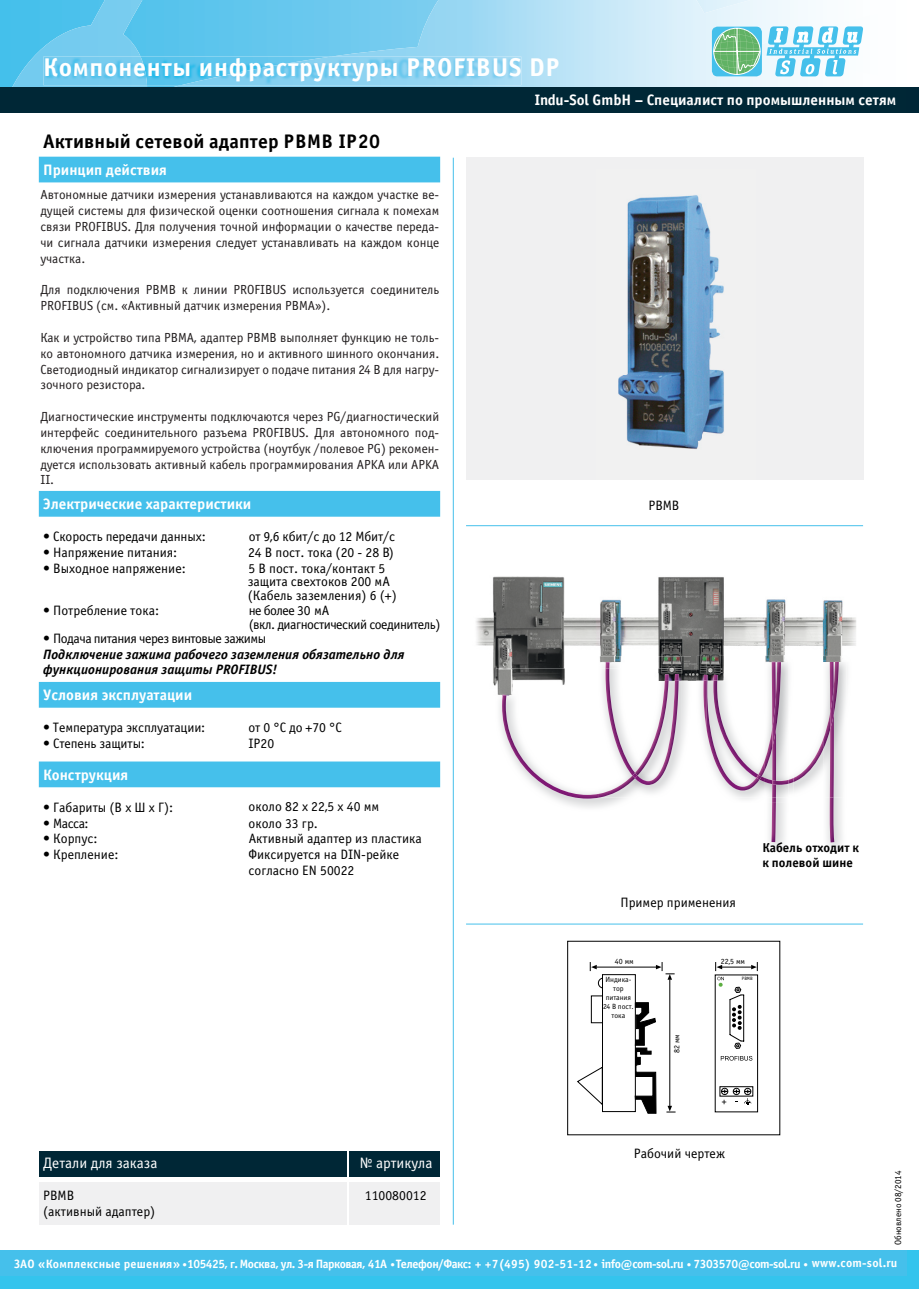
<style>
.page{position:relative;width:919px;height:1289px;background:#fff}
.page>*{position:absolute;margin:0;border:0;box-sizing:border-box;transform-origin:0 0}
.t1{font:25.8px "Officina Sans Bold C";letter-spacing:.03em;color:#fff}
.t2{font:19.65px "Officina Sans Bold C";letter-spacing:.005em;color:#000}
.t3{font:15.15px "Officina Sans Bold C";color:#fff}
.t4{font:15.15px "Officina Sans Book C";color:#fff}
.t5{font:13.65px/15.9px "Officina Sans Book C";color:#000}
.t6{font:italic 13.65px/15.8px "Officina Sans Bold C";color:#000}
.t7{font:13.65px "Officina Sans Book C";letter-spacing:-.035em;color:#000}
.t8{font:13.2px/15.9px "Officina Sans Book C";color:#231f20;text-align:justify}
.t9{font:12.9px/15.5px "Officina Sans Bold C";color:#000}
.t10{font:12.15px "Officina Sans Bold C";letter-spacing:-.035em;color:#fff}
.t11{font:9.15px "Officina Sans Book C";color:#000}
.t12{font:7.95px "Officina Sans Book C";color:#000}
.t13{font:7.65px/9.1px "Officina Sans Book C";color:#000;text-align:center}
.t14{font:4.8px "Officina Sans Book C";color:#000}
.s1{font-family:"Officina Sans Book C";font-style:normal}
.s2{font-size:9.15px}
</style>
<div class="page">
<div style="left:0;top:1250px;width:918px;height:38px;background:#34c4ed"></div>
<img style="left:8px;top:0;width:834px;height:87px">
<div style="left:0;top:87px;width:906px;height:26px;background:#002736"></div>
<div style="left:711px;top:27px;width:50px;height:49px;background:#45c0eb;border-radius:6px"></div>
<svg style="left:766px;top:25px;width:97px;height:51px"></svg>
<svg style="left:713px;top:28px;width:47px;height:47px"></svg>
<div style="left:0;top:1250px;width:906px;height:26px;background:#45c0eb"></div>
<hr style="left:453px;top:158px;width:1px;height:1066px;background:#45c0eb">
<hr style="left:466px;top:923px;width:397px;height:1px;background:#45c0eb">
<hr style="left:466px;top:525px;width:397px;height:1px;background:#45c0eb">
<div style="left:466px;top:157px;width:397px;height:322px;background:#f0f0f1"></div>
<div style="left:39px;top:1151px;width:307px;height:26px;background:#002736"></div>
<div style="left:349px;top:1151px;width:91px;height:26px;background:#002736"></div>
<div style="left:39px;top:1181px;width:307px;height:43px;background:#f0f0f1"></div>
<div style="left:349px;top:1181px;width:91px;height:43px;background:#f0f0f1"></div>
<div style="left:39px;top:157px;width:401px;height:25px;background:#45c0eb"></div>
<div style="left:39px;top:491px;width:401px;height:25px;background:#45c0eb"></div>
<div style="left:39px;top:682px;width:401px;height:25px;background:#45c0eb"></div>
<div style="left:39px;top:761px;width:401px;height:26px;background:#45c0eb"></div>
<svg style="left:577px;top:962px;width:181px;height:151px"></svg>
<img style="left:476px;top:576px;width:188px;height:110px">
<img style="left:664px;top:577px;width:192px;height:103px">
<img style="left:499px;top:668px;width:126px;height:140px">
<img style="left:495px;top:668px;width:101px;height:27px">
<img style="left:502px;top:695px;width:97px;height:103px">
<img style="left:681px;top:680px;width:10px;height:70px">
<img style="left:599px;top:656px;width:92px;height:24px">
<img style="left:599px;top:668px;width:82px;height:94px">
<img style="left:678px;top:668px;width:3px;height:13px">
<img style="left:599px;top:681px;width:68px;height:116px">
<svg style="left:605px;top:662px;width:4px;height:6px"></svg>
<img style="left:605px;top:668px;width:73px;height:117px">
<svg style="left:674px;top:674px;width:4px;height:6px"></svg>
<svg style="left:632px;top:772px;width:5px;height:6px"></svg>
<img style="left:793px;top:656px;width:58px;height:136px">
<img style="left:793px;top:739px;width:30px;height:43px">
<img style="left:788px;top:662px;width:5px;height:38px">
<svg style="left:788px;top:656px;width:5px;height:6px"></svg>
<img style="left:776px;top:784px;width:17px;height:13px">
<img style="left:696px;top:656px;width:57px;height:144px">
<img style="left:706px;top:656px;width:58px;height:24px">
<img style="left:706px;top:784px;width:58px;height:13px">
<svg style="left:713px;top:674px;width:4px;height:6px"></svg>
<img style="left:703px;top:680px;width:3px;height:50px">
<img style="left:706px;top:680px;width:53px;height:110px">
<svg style="left:703px;top:674px;width:4px;height:6px"></svg>
<img style="left:758px;top:759px;width:6px;height:15px">
<img style="left:769px;top:802px;width:16px;height:46px">
<img style="left:764px;top:656px;width:24px;height:118px">
<img style="left:764px;top:770px;width:8px;height:27px">
<img style="left:771px;top:662px;width:9px;height:67px">
<img style="left:764px;top:728px;width:8px;height:42px">
<img style="left:771px;top:802px;width:4px;height:40px">
<svg style="left:769px;top:797px;width:16px;height:5px"></svg>
<img style="left:772px;top:747px;width:4px;height:50px">
<svg style="left:756px;top:774px;width:37px;height:10px"></svg>
<img style="left:772px;top:697px;width:4px;height:50px">
<img style="left:823px;top:656px;width:23px;height:193px">
<img style="left:823px;top:662px;width:15px;height:87px">
<img style="left:829px;top:663px;width:5px;height:179px">
<img style="left:830px;top:686px;width:3px;height:43px">
<svg style="left:829px;top:661px;width:9px;height:2px"></svg>
<img style="left:597px;top:195px;width:158px;height:285px">
<img style="left:43px;top:56px;width:478px;height:29px">
<div style="left:906px;top:87px;width:12px;height:26px;background:#002636"></div>
<p class="t1" style="left:43px;top:53px;width:518px">Компоненты инфраструктуры PROFIBUS DP</p>
<p class="t2" style="left:43px;top:130px;width:338px">Активный сетевой адаптер PBMB IP20</p>
<p class="t3" style="left:43px;top:161px;width:125px">Принцип действия</p>
<p class="t8" style="left:40px;top:187px;width:400px">Автономные датчики измерения устанавливаются на каждом участке ве&shy;дущей системы для физической оценки соотношения сигнала к помехам связи PROFIBUS. Для получения точной информации о качестве переда&shy;чи сигнала датчики измерения следует устанавливать на каждом конце участка.</p>
<p class="t8" style="left:40px;top:282px;width:400px">Для подключения PBMB к линии PROFIBUS используется соединитель<br>PROFIBUS (см. «Активный датчик измерения PBMA»).</p>
<p class="t8" style="left:40px;top:330px;width:400px">Как и устройство типа PBMA, адаптер PBMB выполняет функцию не толь&shy;ко автономного датчика измерения, но и активного шинного окончания.<br>Светодиодный индикатор сигнализирует о подаче питания 24 В для нагру&shy;зочного резистора.</p>
<p class="t8" style="left:40px;top:409px;width:400px">Диагностические инструменты подключаются через PG/диагностический интерфейс соединительного разъема PROFIBUS. Для автономного под&shy;ключения программируемого устройства (ноутбук /полевое PG) рекомен&shy;дуется использовать активный кабель программирования APKA или APKA II.</p>
<p class="t3" style="left:43px;top:495px;width:210px">Электрические характеристики</p>
<p class="t5" style="left:43px;top:528px;width:164px">• Скорость передачи данных:</p>
<p class="t5" style="left:43px;top:544px;width:136px">• Напряжение питания:</p>
<p class="t5" style="left:248px;top:544px;width:147px">24 В пост. тока (20 - 28 В)</p>
<p class="t5" style="left:43px;top:560px;width:144px">• Выходное напряжение:</p>
<p class="t5" style="left:43px;top:602px;width:117px">• Потребление тока:</p>
<p class="t6" style="left:43px;top:630px;width:363px"><span class="s1">• Подача питания через винтовые зажимы<br></span>Подключение зажима рабочего заземления обязательно для функционирования защиты PROFIBUS!</p>
<p class="t3" style="left:43px;top:686px;width:150px">Условия эксплуатации</p>
<p class="t5" style="left:43px;top:719px;width:164px">• Температура эксплуатации:</p>
<p class="t5" style="left:43px;top:735px;width:103px">• Степень защиты:</p>
<p class="t3" style="left:43px;top:766px;width:87px">Конструкция</p>
<p class="t5" style="left:43px;top:799px;width:132px">• Габариты (В x Ш x Г):</p>
<p class="t5" style="left:43px;top:815px;width:47px">• Масса:</p>
<p class="t5" style="left:43px;top:831px;width:56px">• Корпус:</p>
<p class="t5" style="left:43px;top:847px;width:77px">• Крепление:</p>
<p class="t5" style="left:248px;top:863px;width:107px">согласно EN 50022</p>
<p class="t5" style="left:249px;top:528px;width:148px">от 9,6 кбит/с до 12 Мбит/с</p>
<p class="t5" style="left:248px;top:555px;width:151px;line-height:26.8px">5 В пост. тока/контакт 5 (Кабель заземления) 6 (+)</p>
<p class="t7" style="left:249px;top:616px;width:193px">(вкл. диагностический соединитель)</p>
<p class="t5" style="left:248px;top:574px;width:144px">защита свехтоков 200 мА</p>
<p class="t7" style="left:249px;top:603px;width:82px">не более 30 мА</p>
<p class="t5" style="left:248px;top:719px;width:95px">от 0 °C до +70 °C<br>IP20</p>
<p class="t5" style="left:248px;top:798px;width:132px;line-height:16.4px">около 82 x 22,5 x 40 мм около 33 гр.</p>
<p class="t5" style="left:249px;top:831px;width:175px">Активный адаптер из пластика</p>
<p class="t5" style="left:248px;top:847px;width:152px">Фиксируется на DIN-рейке</p>
<p class="t4" style="left:43px;top:1154px;width:116px">Детали для заказа</p>
<p class="t4" style="left:359px;top:1154px;width:74px">№ артикула</p>
<p class="t5" style="left:43px;top:1187px;width:33px">PBMB</p>
<p class="t5" style="left:365px;top:1187px;width:63px">110080012</p>
<p class="t5" style="left:43px;top:1203px;width:114px">(активный адаптер)</p>
<p class="t3" style="left:534px;top:91px;width:363px">Indu-Sol GmbH – Специалист по промышленным сетям</p>
<p class="t5" style="left:648px;top:497px;width:33px">PBMB</p>
<p class="t5" style="left:620px;top:895px;width:117px">Пример применения</p>
<p class="t9" style="left:762px;top:839px;width:98px">Кабель отходит к к полевой шине</p>
<p class="t12" style="left:615px;top:956px;width:20px">40 мм</p>
<p class="t13" style="left:603px;top:974px;width:32px">Индика&shy;тор питания<br>24 В пост. тока</p>
<p class="t12" style="left:672px;top:1052px;width:20px;rotate:-90deg">82 мм</p>
<p class="t12" style="left:720px;top:956px;width:26px">22,5 мм</p>
<p class="t14" style="left:741px;top:976px;width:12px">PBMB</p>
<p class="t5" style="left:633px;top:1145px;width:93px">Рабочий чертеж</p>
<p class="t11" style="left:892px;top:1244px;width:76px;rotate:-90deg">Обновлено 08/2014</p>
<p class="t10" style="left:14px;top:1256px;width:884px">ЗАО «Комплексные решения» <span class="s2">•</span>105425, г. Москва, ул. 3-я Парковая, 41А <span class="s2">•</span> Телефон/Факс: + +7(495) 902-51-12 <span class="s2">•</span> info@com-sol.ru <span class="s2">•</span> 7303570@com-sol.ru <span class="s2">•</span> www.com-sol.ru</p>
</div>
